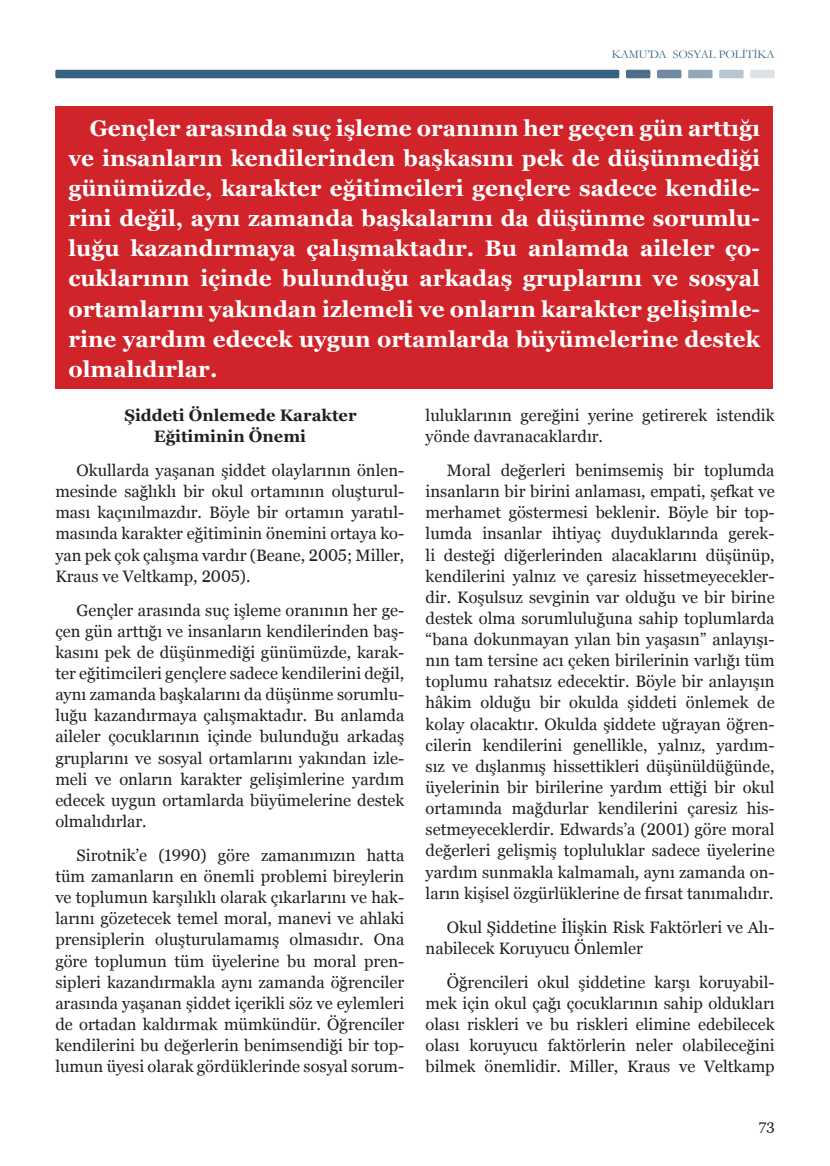
<style>
.page{position:relative;width:830px;height:1166px;background:#fff}
.page>*{position:absolute;margin:0;border:0;box-sizing:border-box;transform-origin:0 0}
.t1{font:22.5px/30px "Georgia Boldd";color:#fff;text-align:justify}
.t2{font:16.5px/21.1px "Georgiad";color:#231f20;text-align:justify}
.t3{font:16.5px/21.1px "Georgia Boldd";color:#231f20}
.t4{font:15px "Georgiad";color:#231f20}
.t5{font:12px "Garamond";color:#366381}
</style>
<div class="page">
<div style="left:55px;top:70px;width:564px;height:8px;background:#366381;border-radius:2px"></div>
<div style="left:749px;top:70px;width:25px;height:8px;background:#dce2e8;border-radius:2px"></div>
<div style="left:718px;top:70px;width:25px;height:8px;background:#b8c5d0;border-radius:2px"></div>
<div style="left:687px;top:70px;width:25px;height:8px;background:#94a7b8;border-radius:2px"></div>
<div style="left:656px;top:70px;width:25px;height:8px;background:#708aa1;border-radius:2px"></div>
<div style="left:625px;top:70px;width:25px;height:8px;background:#4d6d8a;border-radius:2px"></div>
<div style="left:55px;top:106px;width:717px;height:283px;background:#d1232a"></div>
<p class="t5" style="left:611px;top:46px;width:164px">KAMU’DA SOSYAL POLİTİKA</p>
<p class="t1" style="left:68px;top:113px;width:692px;text-indent:21px">Gençler arasında suç işleme oranının her geçen gün arttığı ve insanların kendilerinden başkasını pek de düşünmediği günümüzde, karakter eğitimcileri gençlere sadece kendile&shy;rini değil, aynı zamanda başkalarını da düşünme sorumlu&shy;luğu kazandırmaya çalışmaktadır. Bu anlamda aileler ço&shy;cuklarının içinde bulunduğu arkadaş gruplarını ve sosyal ortamlarını yakından izlemeli ve onların karakter gelişimle&shy;rine yardım edecek uygun ortamlarda büyümelerine destek olmalıdırlar.</p>
<p class="t3" style="left:154px;top:404px;width:204px;text-indent:-29px">Şiddeti Önlemede Karakter<br>Eğitiminin Önemi</p>
<p class="t2" style="left:55px;top:459px;width:350px;text-indent:21px">Okullarda yaşanan şiddet olaylarının önlen&shy;mesinde sağlıklı bir okul ortamının oluşturul&shy;ması kaçınılmazdır. Böyle bir ortamın yaratıl&shy;masında karakter eğitiminin önemini ortaya ko&shy;yan pek çok çalışma vardır (Beane, 2005; Miller, Kraus ve Veltkamp, 2005).</p>
<p class="t2" style="left:55px;top:599px;width:350px;text-indent:21px">Gençler arasında suç işleme oranının her ge&shy;çen gün arttığı ve insanların kendilerinden baş&shy;kasını pek de düşünmediği günümüzde, karak&shy;ter eğitimcileri gençlere sadece kendilerini değil, aynı zamanda başkalarını da düşünme sorumlu&shy;luğu kazandırmaya çalışmaktadır. Bu anlamda aileler çocuklarının içinde bulunduğu arkadaş gruplarını ve sosyal ortamlarını yakından izle&shy;meli ve onların karakter gelişimlerine yardım edecek uygun ortamlarda büyümelerine destek olmalıdırlar.</p>
<p class="t2" style="left:55px;top:844px;width:350px;text-indent:21px">Sirotnik’e (1990) göre zamanımızın hatta tüm zamanların en önemli problemi bireylerin ve toplumun karşılıklı olarak çıkarlarını ve hak&shy;larını gözetecek temel moral, manevi ve ahlaki prensiplerin oluşturulamamış olmasıdır. Ona göre toplumun tüm üyelerine bu moral pren&shy;sipleri kazandırmakla aynı zamanda öğrenciler arasında yaşanan şiddet içerikli söz ve eylemleri de ortadan kaldırmak mümkündür. Öğrenciler kendilerini bu değerlerin benimsendiği bir top&shy;lumun üyesi olarak gördüklerinde sosyal sorum-</p>
<p class="t2" style="left:425px;top:404px;width:350px">luluklarının gereğini yerine getirerek istendik yönde davranacaklardır.</p>
<p class="t2" style="left:425px;top:459px;width:350px;text-indent:21px">Moral değerleri benimsemiş bir toplumda insanların bir birini anlaması, empati, şefkat ve merhamet göstermesi beklenir. Böyle bir top&shy;lumda insanlar ihtiyaç duyduklarında gerek&shy;li desteği diğerlerinden alacaklarını düşünüp, kendilerini yalnız ve çaresiz hissetmeyecekler&shy;dir. Koşulsuz sevginin var olduğu ve bir birine destek olma sorumluluğuna sahip toplumlarda “bana dokunmayan yılan bin yaşasın” anlayışı&shy;nın tam tersine acı çeken birilerinin varlığı tüm toplumu rahatsız edecektir. Böyle bir anlayışın hâkim olduğu bir okulda şiddeti önlemek de kolay olacaktır. Okulda şiddete uğrayan öğren&shy;cilerin kendilerini genellikle, yalnız, yardım&shy;sız ve dışlanmış hissettikleri düşünüldüğünde, üyelerinin bir birilerine yardım ettiği bir okul ortamında mağdurlar kendilerini çaresiz his&shy;setmeyeceklerdir. Edwards’a (2001) göre moral değerleri gelişmiş topluluklar sadece üyelerine yardım sunmakla kalmamalı, aynı zamanda on&shy;ların kişisel özgürlüklerine de fırsat tanımalıdır.</p>
<p class="t2" style="left:425px;top:916px;width:350px;text-indent:21px">Okul Şiddetine İlişkin Risk Faktörleri ve Alı&shy;nabilecek Koruyucu Önlemler</p>
<p class="t2" style="left:425px;top:971px;width:350px;text-indent:21px">Öğrencileri okul şiddetine karşı koruyabil&shy;mek için okul çağı çocuklarının sahip oldukları olası riskleri ve bu riskleri elimine edebilecek olası koruyucu faktörlerin neler olabileceğini bilmek önemlidir. Miller, Kraus ve Veltkamp</p>
<p class="t4" style="left:758px;top:1119px;width:17px">73</p>
</div>
